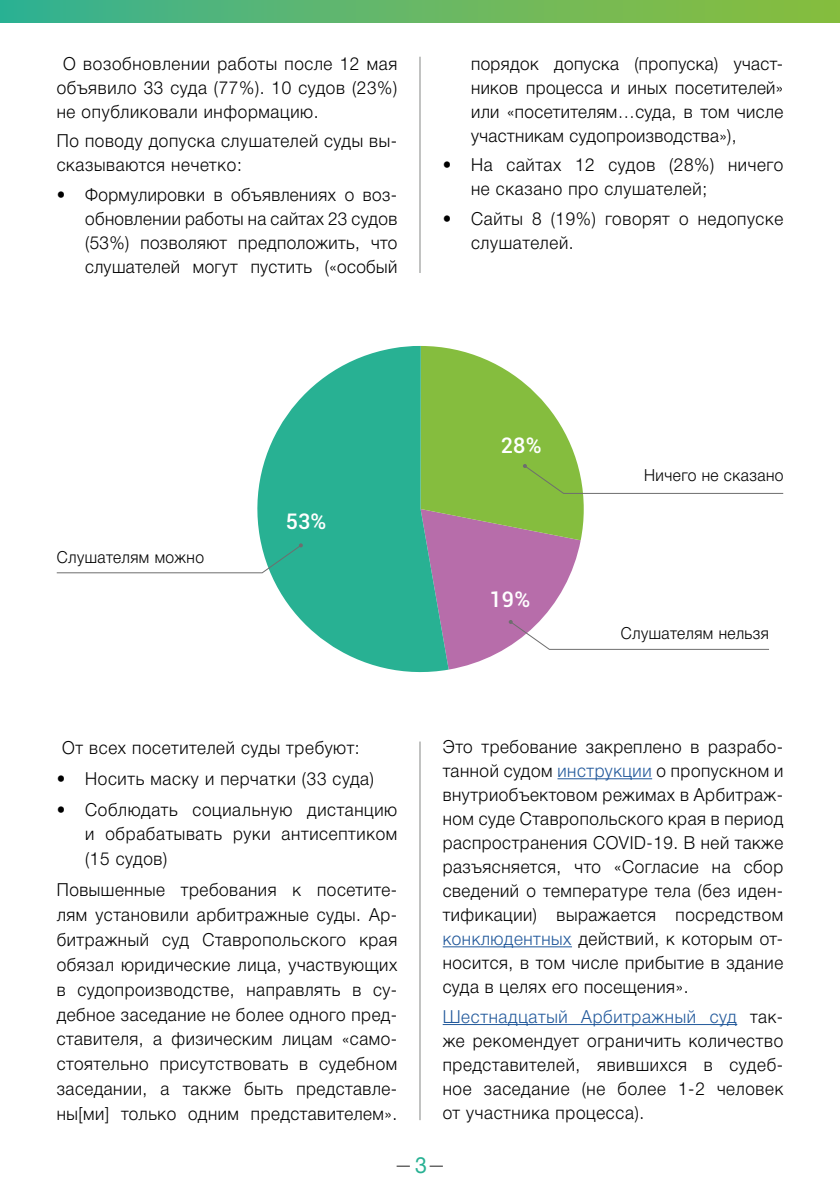
<style>
.page{position:relative;width:840px;height:1191px;background:#fff}
.page>*{position:absolute;margin:0;border:0;box-sizing:border-box;transform-origin:0 0}
.t1{font:500 21.4px "Roboto";color:#fff}
.t2{font:300 18px/24px "Helvetica Neue Cyr";letter-spacing:.04em;color:#000;text-align:justify;scale:.95 1}
.t3{font:300 16.6px "Helvetica Neue Cyr";letter-spacing:.03em;color:#000;scale:.94 1}
.t4{font:300 14px "Helvetica Neue Cyr";color:#000;scale:.95 1}
.s1{color:#22599b}
.s2{font-weight:400;font-size:22.4px;color:#28b193}
</style>
<div class="page">
<div style="left:0;top:0;width:839px;height:23px;background:linear-gradient(to right,#37b193,#8ebe3a)"></div>
<hr style="left:557px;top:778px;width:94px;height:1px;background:#22599b">
<hr style="left:442px;top:946px;width:129px;height:1px;background:#22599b">
<hr style="left:442px;top:1024px;width:294px;height:1px;background:#22599b">
<hr style="left:419px;top:57px;width:1px;height:216px;background:#868786">
<hr style="left:419px;top:741px;width:1px;height:379px;background:#868786">
<svg style="left:257px;top:346px;width:191px;height:327px;fill:#28b193"></svg>
<svg style="left:56px;top:543px;width:247px;height:31px"></svg>
<svg style="left:420px;top:346px;width:363px;height:323px"></svg>
<p class="t2" style="left:57px;top:51px;width:360px;text-indent:7px">О возобновлении работы после 12 мая объявило 33 суда (77%). 10 судов (23%) не опубликовали информацию.</p>
<p class="t2" style="left:57px;top:129px;width:360px">По поводу допуска слушателей суды вы&shy;сказываются нечетко:</p>
<p class="t2" style="left:85px;top:183px;width:330px;text-indent:-28px">• Формулировки в объявлениях о воз&shy;обновлении работы на сайтах 23 судов (53%) позволяют предположить, что слушателей могут пустить («особый</p>
<p class="t2" style="left:471px;top:51px;width:330px">порядок допуска (пропуска) участ&shy;ников процесса и иных посетителей» или «посетителям…суда, в том числе участникам судопроизводства»),</p>
<p class="t2" style="left:471px;top:153px;width:330px;text-indent:-28px">• На сайтах 12 судов (28%) ничего не сказано про слушателей;</p>
<p class="t2" style="left:471px;top:207px;width:330px;text-indent:-28px">• Сайты 8 (19%) говорят о недопуске слушателей.</p>
<p class="t3" style="left:57px;top:548px;width:158px">Слушателям можно</p>
<p class="t1" style="left:285px;top:507px;width:42px">53%</p>
<p class="t2" style="left:62px;top:736px;width:314px">От всех посетителей суды требуют:</p>
<p class="t2" style="left:57px;top:766px;width:335px">• Носить маску и перчатки (33 суда)</p>
<p class="t2" style="left:85px;top:797px;width:330px;line-height:24.8px;text-indent:-28px">• Соблюдать социальную дистанцию и обрабатывать руки антисептиком (15 судов)</p>
<p class="t2" style="left:57px;top:877px;width:360px;line-height:25px">Повышенные требования к посетите&shy;лям установили арбитражные суды. Ар&shy;битражный суд Ставропольского края обязал юридические лица, участвующих в судопроизводстве, направлять в су&shy;дебное заседание не более одного пред&shy;ставителя, а физическим лицам «само&shy;стоятельно присутствовать в судебном заседании, а также быть представле&shy;ны[ми] только одним представителем».</p>
<p class="t1" style="left:500px;top:430px;width:42px">28%</p>
<p class="t1" style="left:489px;top:584px;width:42px">19%</p>
<p class="t3" style="left:643px;top:466px;width:150px">Ничего не сказано</p>
<p class="t3" style="left:620px;top:623px;width:159px">Слушателям нельзя</p>
<p class="t2" style="left:442px;top:735px;width:360px">Это требование закреплено в разрабо&shy;танной судом <span class="s1">инструкции</span> о пропускном и внутриобъектовом режимах в Арбитраж&shy;ном суде Ставропольского края в период распространения COVID-19. В ней также разъясняется, что «Согласие на сбор сведений о температуре тела (без иден&shy;тификации) выражается посредством <span class="s1">конклюдентных</span> действий, к которым от&shy;носится, в том числе прибытие в здание суда в целях его посещения».</p>
<p class="t2" style="left:442px;top:1004px;width:360px"><span class="s1">Шестнадцатый Арбитражный суд</span> так&shy;же рекомендует ограничить количество представителей, явившихся в судеб&shy;ное заседание (не более 1-2 человек от участника процесса).</p>
<p class="t4" style="left:397px;top:1157px;width:50px">—<span class="s2">3</span>—</p>
</div>
